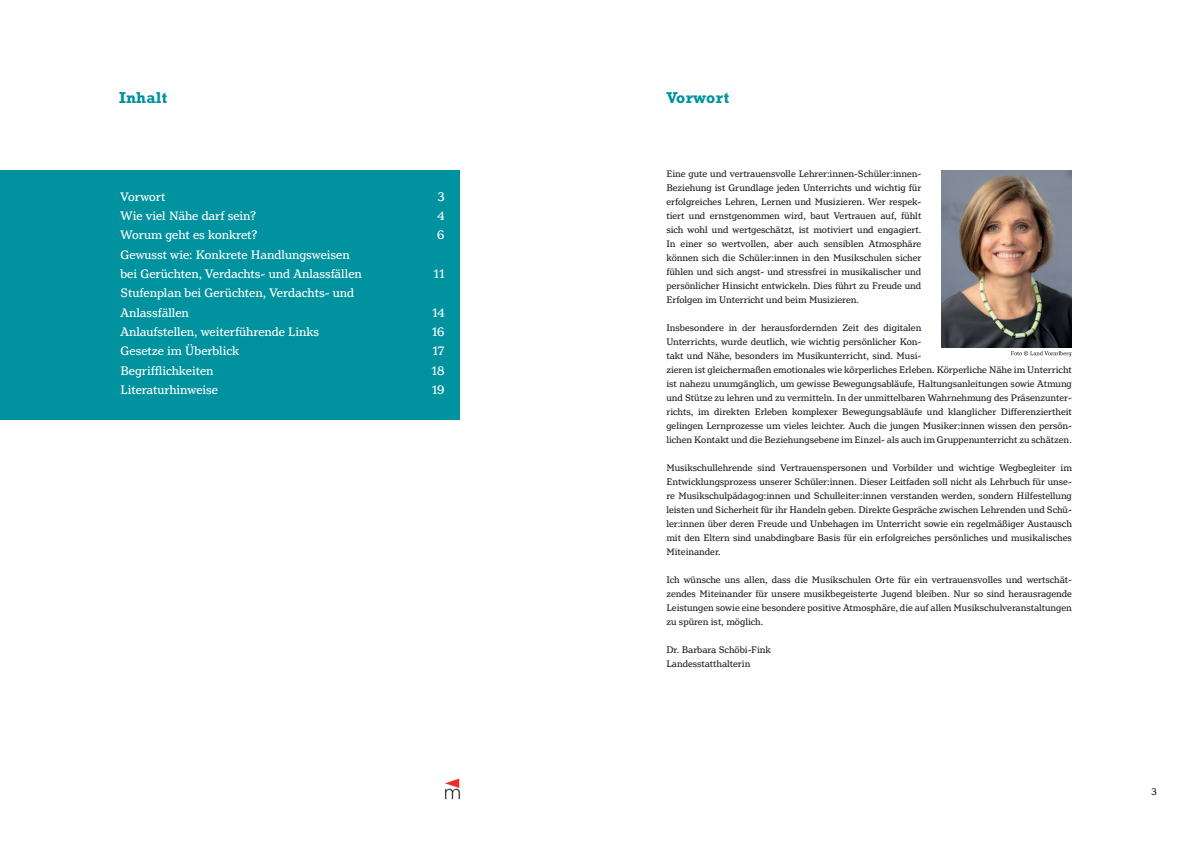
<style>
.page{position:relative;width:1191px;height:842px;background:#fff}
.page>*{position:absolute;margin:0;border:0;box-sizing:border-box;transform-origin:0 0}
.t1{font:700 16px "Rockwell";letter-spacing:.01em;color:#00929e}
.t2{font:13px/19.3px "Henriette";color:#fff}
.t3{font:10px/14px "Henriette";color:#231f20;text-align:justify}
</style>
<div class="page">
<div style="left:0;top:170px;width:459px;height:250px;background:#00929e"></div>
<img style="left:941px;top:170px;width:130px;height:178px">
<svg style="left:1011px;top:351px;width:60px;height:5px"></svg>
<img style="left:444px;top:778px;width:16px;height:22px">
<h1 class="t1" style="left:119px;top:88px;width:50px">Inhalt</h1>
<h1 class="t1" style="left:666px;top:88px;width:64px">Vorwort</h1>
<h2 class="t2" style="left:120px;top:187px;width:46px">Vorwort</h2>
<h2 class="t2" style="left:438px;top:187px;width:8px">3</h2>
<h2 class="t2" style="left:120px;top:206px;width:137px">Wie viel Nähe darf sein?</h2>
<h2 class="t2" style="left:437px;top:206px;width:9px">4</h2>
<h2 class="t2" style="left:120px;top:225px;width:138px">Worum geht es konkret?</h2>
<h2 class="t2" style="left:437px;top:225px;width:9px">6</h2>
<h2 class="t2" style="left:120px;top:245px;width:243px">Gewusst wie: Konkrete Handlungsweisen bei Gerüchten, Verdachts- und Anlassfällen</h2>
<h2 class="t2" style="left:433px;top:264px;width:13px">11</h2>
<h2 class="t2" style="left:120px;top:283px;width:235px">Stufenplan bei Gerüchten, Verdachts- und<br>Anlassfällen</h2>
<h2 class="t2" style="left:432px;top:303px;width:14px">14</h2>
<h2 class="t2" style="left:120px;top:322px;width:200px">Anlaufstellen, weiterführende Links</h2>
<h2 class="t2" style="left:432px;top:322px;width:14px">16</h2>
<h2 class="t2" style="left:120px;top:341px;width:120px">Gesetze im Überblick</h2>
<h2 class="t2" style="left:432px;top:341px;width:14px">17</h2>
<h2 class="t2" style="left:120px;top:361px;width:95px">Begrifflichkeiten</h2>
<h2 class="t2" style="left:431px;top:361px;width:14px">18</h2>
<h2 class="t2" style="left:120px;top:380px;width:99px">Literaturhinweise</h2>
<h2 class="t2" style="left:432px;top:380px;width:14px">19</h2>
<p class="t3" style="left:666px;top:167px;width:256px">Eine gute und vertrauensvolle Lehrer:innen-Schüler:innen-Beziehung ist Grundlage jeden Unterrichts und wichtig für erfolgreiches Lehren, Lernen und Musizieren. Wer respek&shy;tiert und ernstgenommen wird, baut Vertrauen auf, fühlt sich wohl und wertgeschätzt, ist motiviert und engagiert.<br>In einer so wertvollen, aber auch sensiblen Atmosphäre können sich die Schüler:innen in den Musikschulen sicher fühlen und sich angst- und stressfrei in musikalischer und persönlicher Hinsicht entwickeln. Dies führt zu Freude und Erfolgen im Unterricht und beim Musizieren.</p>
<p class="t3" style="left:666px;top:321px;width:407px;text-align:left">Insbesondere in der herausfordernden Zeit des digitalen<br>Unterrichts, wurde deutlich, wie wichtig persönlicher Kon-<br>takt und Nähe, besonders im Musikunterricht, sind. Musi-<br>zieren ist gleichermaßen emotionales wie körperliches Erleben. Körperliche Nähe im Unterricht ist nahezu unumgänglich, um gewisse Bewegungsabläufe, Haltungsanleitungen sowie Atmung und Stütze zu lehren und zu vermitteln. In der unmittelbaren Wahrnehmung des Präsenzunter&shy;richts, im direkten Erleben komplexer Bewegungsabläufe und klanglicher Differenziertheit gelingen Lernprozesse um vieles leichter. Auch die jungen Musiker:innen wissen den persön&shy;lichen Kontakt und die Beziehungsebene im Einzel- als auch im Gruppenunterricht zu schätzen.</p>
<p class="t3" style="left:666px;top:461px;width:407px">Musikschullehrende sind Vertrauenspersonen und Vorbilder und wichtige Wegbegleiter im Entwicklungsprozess unserer Schüler:innen. Dieser Leitfaden soll nicht als Lehrbuch für unse&shy;re Musikschulpädagog:innen und Schulleiter:innen verstanden werden, sondern Hilfestellung leisten und Sicherheit für ihr Handeln geben. Direkte Gespräche zwischen Lehrenden und Schü&shy;ler:innen über deren Freude und Unbehagen im Unterricht sowie ein regelmäßiger Austausch mit den Eltern sind unabdingbare Basis für ein erfolgreiches persönliches und musikalisches Miteinander.</p>
<p class="t3" style="left:666px;top:573px;width:407px">Ich wünsche uns allen, dass die Musikschulen Orte für ein vertrauensvolles und wertschät&shy;zendes Miteinander für unsere musikbegeisterte Jugend bleiben. Nur so sind herausragende Leistungen sowie eine besondere positive Atmosphäre, die auf allen Musikschulveranstaltungen zu spüren ist, möglich.</p>
<p class="t3" style="left:666px;top:643px;width:106px">Dr. Barbara Schöbi-Fink<br>Landesstatthalterin</p>
<p class="t3" style="left:1151px;top:785px;width:7px">3</p>
</div>
